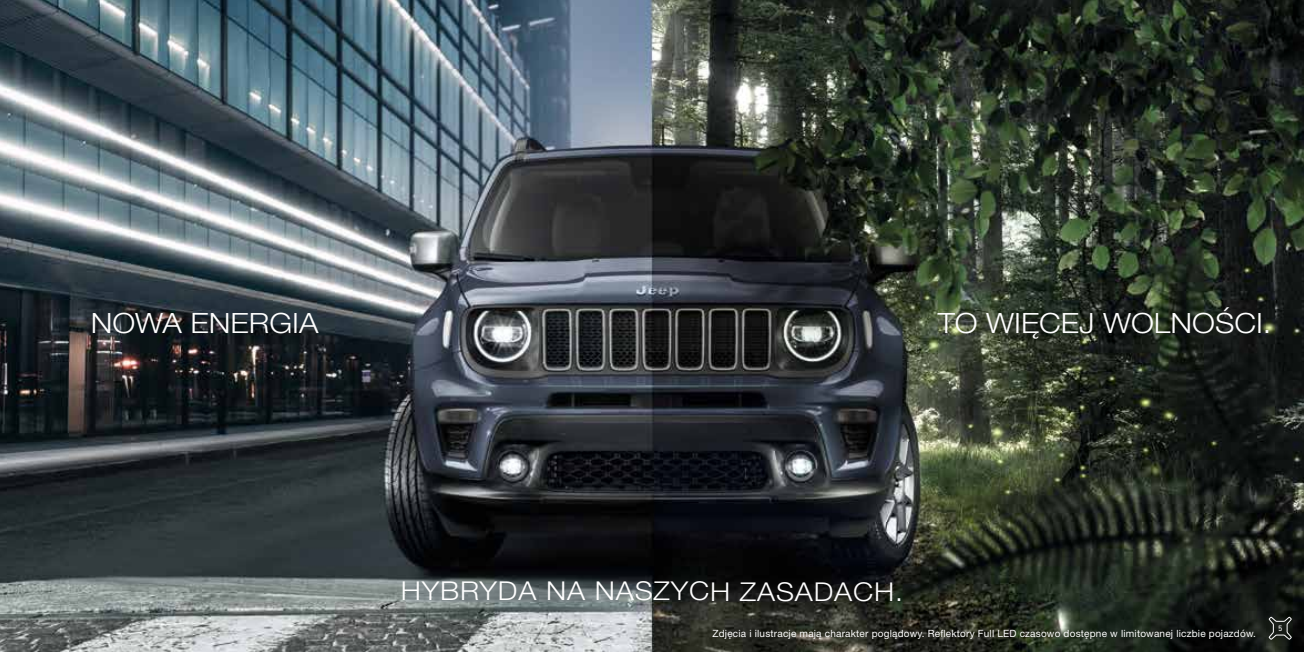
<style>
.page{position:relative;width:1304px;height:652px;background:#fff}
.page>*{position:absolute;margin:0;border:0;box-sizing:border-box;transform-origin:0 0}
.t1{font:300 28px "Helvetica Neue LT Pro";color:#fff;scale:1.1 1}
.t2{font:300 26px "Helvetica Neue LT Pro";letter-spacing:.03em;color:#fff;scale:1.1 1}
.t3{font:10px "Helvetica Neue LT Pro";letter-spacing:.02em;color:#fff}
.t4{font:8px "DIN Next LT Pro";color:#fff}
</style>
<div class="page">
<img style="left:0;top:0;width:1304px;height:652px">
<svg style="left:1268px;top:616px;width:25px;height:24px"></svg>
<h1 class="t1" style="left:91px;top:306px;width:208px">NOWA ENERGIA</h1>
<h1 class="t1" style="left:938px;top:306px;width:305px">TO WIĘCEJ WOLNOŚCI.</h1>
<h2 class="t2" style="left:401px;top:575px;width:458px">HYBRYDA NA NASZYCH ZASADACH.</h2>
<p class="t3" style="left:712px;top:627px;width:545px">Zdjęcia i ilustracje mają charakter poglądowy. Reflektory Full LED czasowo dostępne w limitowanej liczbie pojazdów.</p>
<p class="t4" style="left:1278px;top:624px;width:6px">5</p>
</div>
